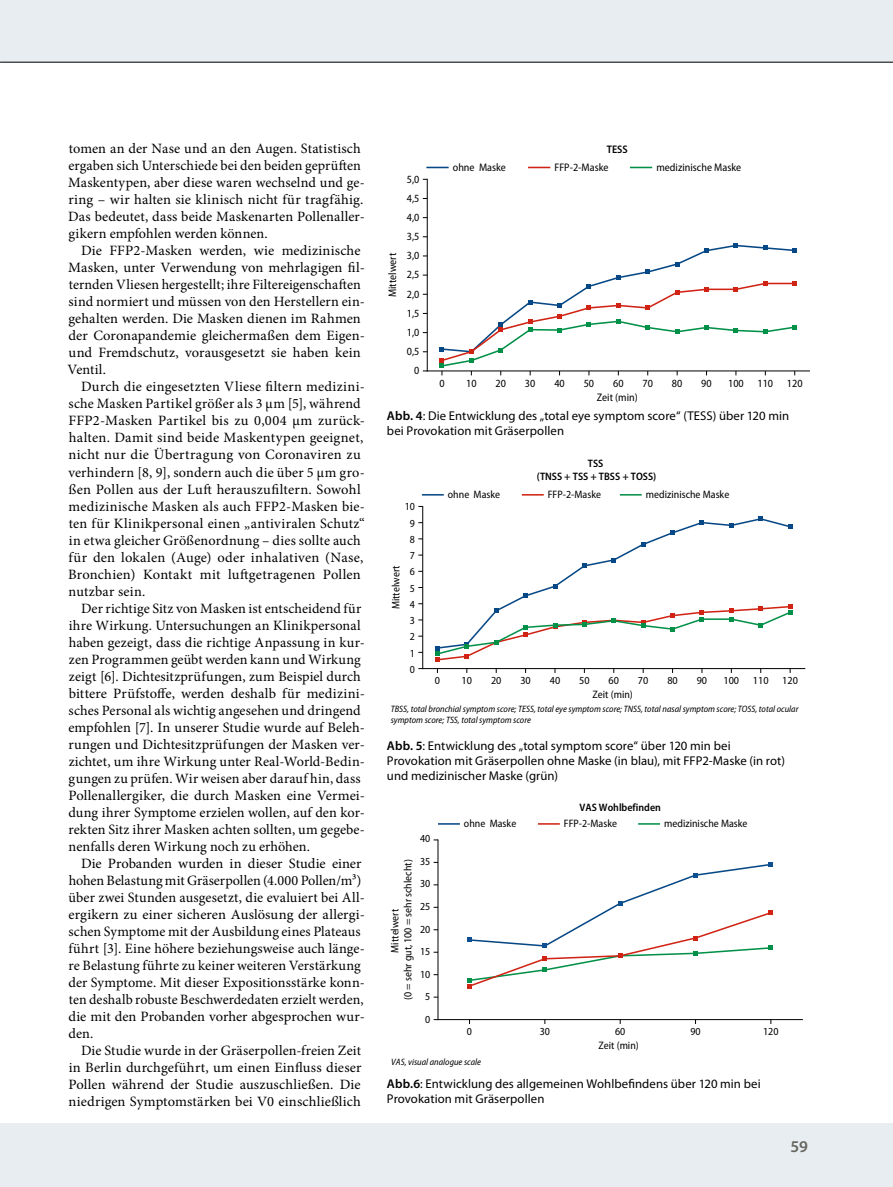
<style>
.page{position:relative;width:893px;height:1187px;background:#fff}
.page>*{position:absolute;margin:0;border:0;box-sizing:border-box;transform-origin:0 0}
.t1{font:600 16.5px "Myriad Pro";color:#676660}
.Para_Indent{font:14.25px/17px "Minion Pro";letter-spacing:.005em;color:#000}
.Image_Caption_x{font:12.75px/15px "Myriad Pro";letter-spacing:.005em;color:#000}
.t2{font:semi-condensed 10.95px/19.2px "Myriad Pro";color:#000;text-align:right}
.t3{font:600 semi-condensed 10.95px "Myriad Pro";color:#000}
.t4{font:semi-condensed 10.8px/16.2px "Myriad Pro";color:#000;text-align:center}
.t5{font:600 semi-condensed 10.8px/13px "Myriad Pro";color:#000;text-align:center}
.t6{font:italic semi-condensed 9.3px/10.8px "Myriad Pro";color:#000}
.s1{font-weight:600}
</style>
<div class="page">
<div style="left:0;top:1123px;width:893px;height:63px;background:#e7edf0"></div>
<div style="left:0;top:0;width:893px;height:62px;background:#e7edf0"></div>
<svg style="left:426px;top:167px;width:23px;height:1px"></svg>
<hr style="left:427px;top:179px;width:1px;height:192px;background:#000">
<hr style="left:427px;top:370px;width:382px;height:1px;background:#000">
<svg style="left:528px;top:167px;width:22px;height:1px"></svg>
<svg style="left:630px;top:167px;width:22px;height:1px"></svg>
<svg style="left:439px;top:243px;width:358px;height:132px"></svg>
<svg style="left:422px;top:494px;width:22px;height:1px"></svg>
<hr style="left:422px;top:506px;width:1px;height:162px;background:#000">
<hr style="left:423px;top:668px;width:382px;height:1px;background:#000">
<svg style="left:522px;top:494px;width:22px;height:1px"></svg>
<svg style="left:620px;top:494px;width:22px;height:1px"></svg>
<svg style="left:508px;top:518px;width:280px;height:86px"></svg>
<svg style="left:788px;top:524px;width:5px;height:5px"></svg>
<svg style="left:758px;top:516px;width:5px;height:5px"></svg>
<svg style="left:729px;top:523px;width:5px;height:5px"></svg>
<svg style="left:699px;top:520px;width:5px;height:5px"></svg>
<svg style="left:670px;top:530px;width:5px;height:5px"></svg>
<svg style="left:641px;top:542px;width:5px;height:5px"></svg>
<svg style="left:611px;top:557px;width:5px;height:5px"></svg>
<svg style="left:582px;top:563px;width:5px;height:5px"></svg>
<svg style="left:552px;top:583px;width:5px;height:5px"></svg>
<svg style="left:523px;top:593px;width:5px;height:5px"></svg>
<svg style="left:435px;top:604px;width:358px;height:58px"></svg>
<svg style="left:438px;top:823px;width:22px;height:1px"></svg>
<hr style="left:438px;top:839px;width:1px;height:180px;background:#000">
<hr style="left:438px;top:1019px;width:364px;height:1px;background:#000">
<svg style="left:538px;top:823px;width:22px;height:1px"></svg>
<svg style="left:638px;top:823px;width:22px;height:1px"></svg>
<svg style="left:467px;top:862px;width:306px;height:126px"></svg>
<hr style="left:0;top:62px;width:893px;height:1px;background:#000">
<p class="Para_Indent" style="left:68px;top:140px;width:298px">tomen an der Nase und an den Augen. Statistisch ergaben sich Unterschiede bei den beiden geprüften Maskentypen, aber diese waren wechselnd und ge&shy;ring – wir halten sie klinisch nicht für tragfähig.<br>Das bedeutet, dass beide Maskenarten Pollenaller&shy;gikern empfohlen werden können.</p>
<p class="Para_Indent" style="left:67px;top:242px;width:299px;text-indent:14px">Die FFP2-Masken werden, wie medizinische Masken, unter Verwendung von mehrlagigen fil&shy;ternden Vliesen hergestellt; ihre Filtereigenschaften sind normiert und müssen von den Herstellern ein&shy;gehalten werden. Die Masken dienen im Rahmen der Coronapandemie gleichermaßen dem Eigen&shy;und Fremdschutz, vorausgesetzt sie haben kein Ventil.</p>
<p class="Para_Indent" style="left:68px;top:378px;width:298px;text-indent:13px">Durch die eingesetzten Vliese filtern medizini&shy;sche Masken Partikel größer als 3 µm [5], während FFP2-Masken Partikel bis zu 0,004 µm zurück&shy;halten. Damit sind beide Maskentypen geeignet, nicht nur die Übertragung von Coronaviren zu verhindern [8, 9], sondern auch die über 5 µm gro&shy;ßen Pollen aus der Luft herauszufiltern. Sowohl medizinische Masken als auch FFP2-Masken bie&shy;ten für Klinikpersonal einen „antiviralen Schutz“ in etwa gleicher Größenordnung – dies sollte auch für den lokalen (Auge) oder inhalativen (Nase, Bronchien) Kontakt mit luftgetragenen Pollen nutzbar sein.</p>
<p class="Para_Indent" style="left:68px;top:599px;width:298px;text-indent:13px">Der richtige Sitz von Masken ist entscheidend für ihre Wirkung. Untersuchungen an Klinikpersonal haben gezeigt, dass die richtige Anpassung in kur&shy;zen Programmen geübt werden kann und Wirkung zeigt [6]. Dichtesitzprüfungen, zum Beispiel durch bittere Prüfstoffe, werden deshalb für medizini&shy;sches Personal als wichtig angesehen und dringend empfohlen [7]. In unserer Studie wurde auf Beleh&shy;rungen und Dichtesitzprüfungen der Masken ver&shy;zichtet, um ihre Wirkung unter Real-World-Bedin&shy;gungen zu prüfen. Wir weisen aber darauf hin, dass Pollenallergiker, die durch Masken eine Vermei&shy;dung ihrer Symptome erzielen wollen, auf den kor&shy;rekten Sitz ihrer Masken achten sollten, um gegebe&shy;nenfalls deren Wirkung noch zu erhöhen.</p>
<p class="Para_Indent" style="left:68px;top:854px;width:298px;text-indent:13px">Die Probanden wurden in dieser Studie einer hohen Belastung mit Gräserpollen (4.000 Pollen/m³) über zwei Stunden ausgesetzt, die evaluiert bei All&shy;ergikern zu einer sicheren Auslösung der allergi&shy;schen Symptome mit der Ausbildung eines Plateaus führt [3]. Eine höhere beziehungsweise auch länge&shy;re Belastung führte zu keiner weiteren Verstärkung der Symptome. Mit dieser Expositionsstärke konn&shy;ten deshalb robuste Beschwerdedaten erzielt werden, die mit den Probanden vorher abgesprochen wur&shy;den.</p>
<p class="Para_Indent" style="left:68px;top:1042px;width:294px;text-align:justify;text-indent:13px">Die Studie wurde in der Gräserpollen-freien Zeit in Berlin durchgeführt, um einen Einfluss dieser Pollen während der Studie auszuschließen. Die niedrigen Symptomstärken bei V0 einschließlich</p>
<p class="t3" style="left:607px;top:143px;width:22px">TESS</p>
<p class="t2" style="left:383px;top:297px;width:46px;rotate:-90deg">Mittelwert</p>
<p class="t2" style="left:407px;top:169px;width:14px">5,0<br>4,5<br>4,0<br>3,5<br>3,0<br>2,5<br>2,0<br>1,5<br>1,0<br>0,5<br>0</p>
<p class="t2" style="left:453px;top:158px;width:55px">ohne Maske</p>
<p class="t2" style="left:554px;top:158px;width:56px">FFP-2-Maske</p>
<p class="t2" style="left:656px;top:158px;width:86px">medizinische Maske</p>
<p class="t2" style="left:439px;top:373px;width:7px">0</p>
<p class="t2" style="left:466px;top:373px;width:12px">10</p>
<p class="t2" style="left:495px;top:373px;width:12px">20</p>
<p class="t2" style="left:525px;top:373px;width:12px">30</p>
<p class="t2" style="left:554px;top:373px;width:12px">40</p>
<p class="t2" style="left:584px;top:373px;width:12px">50</p>
<p class="t2" style="left:613px;top:373px;width:12px">60</p>
<p class="t2" style="left:642px;top:373px;width:12px">70</p>
<p class="t2" style="left:672px;top:373px;width:12px">80</p>
<p class="t2" style="left:701px;top:373px;width:12px">90</p>
<p class="t2" style="left:728px;top:373px;width:76px">100 110 120</p>
<p class="t2" style="left:597px;top:388px;width:42px">Zeit (min)</p>
<p class="Image_Caption_x" style="left:387px;top:408px;width:404px"><span class="s1">Abb. 4</span>: Die Entwicklung des „total eye symptom score“ (TESS) über 120 min bei Provokation mit Gräserpollen</p>
<p class="t5" style="left:537px;top:457px;width:121px">TSS<br>(TNSS + TSS + TBSS + TOSS)</p>
<p class="t4" style="left:405px;top:499px;width:12px">10<br>9<br>8<br>7<br>6<br>5<br>4<br>3<br>2<br>1<br>0</p>
<p class="t4" style="left:388px;top:609px;width:45px;rotate:-90deg">Mittelwert</p>
<p class="t4" style="left:448px;top:487px;width:54px">ohne Maske</p>
<p class="t4" style="left:548px;top:487px;width:55px">FFP-2-Maske</p>
<p class="t4" style="left:646px;top:487px;width:85px">medizinische Maske</p>
<p class="t4" style="left:435px;top:672px;width:7px">0</p>
<p class="t4" style="left:462px;top:672px;width:12px">10</p>
<p class="t4" style="left:491px;top:672px;width:12px">20</p>
<p class="t4" style="left:520px;top:672px;width:12px">30</p>
<p class="t4" style="left:550px;top:672px;width:12px">40</p>
<p class="t4" style="left:579px;top:672px;width:12px">50</p>
<p class="t4" style="left:609px;top:672px;width:12px">60</p>
<p class="t4" style="left:638px;top:672px;width:12px">70</p>
<p class="t4" style="left:667px;top:672px;width:12px">80</p>
<p class="t4" style="left:697px;top:672px;width:12px">90</p>
<p class="t4" style="left:723px;top:672px;width:17px">100</p>
<p class="t4" style="left:753px;top:672px;width:17px">110</p>
<p class="t4" style="left:782px;top:672px;width:17px">120</p>
<p class="t4" style="left:593px;top:686px;width:42px">Zeit (min)</p>
<p class="t6" style="left:391px;top:704px;width:409px">TBSS, total bronchial symptom score; TESS, total eye symptom score; TNSS, total nasal symptom score; TOSS, total ocular symptom score; TSS, total symptom score</p>
<p class="Image_Caption_x" style="left:387px;top:737px;width:399px"><span class="s1">Abb. 5</span>: Entwicklung des „total symptom score“ über 120 min bei<br>Provokation mit Gräserpollen ohne Maske (in blau), mit FFP2-Maske (in rot) und medizinischer Maske (grün)</p>
<p class="t4" style="left:464px;top:815px;width:54px">ohne Maske</p>
<p class="t4" style="left:664px;top:815px;width:85px">medizinische Maske</p>
<p class="t4" style="left:420px;top:827px;width:12px;line-height:22.5px">40<br>35<br>30<br>25<br>20<br>15<br>10<br>5<br>0</p>
<p class="t4" style="left:467px;top:1023px;width:7px">0</p>
<p class="t4" style="left:540px;top:1023px;width:12px">30</p>
<p class="t4" style="left:615px;top:1023px;width:12px">60</p>
<p class="t4" style="left:690px;top:1023px;width:12px">90</p>
<p class="t4" style="left:763px;top:1023px;width:17px">120</p>
<p class="t4" style="left:598px;top:1037px;width:42px">Zeit (min)</p>
<p class="t5" style="left:579px;top:800px;width:83px">VAS Wohlbefinden</p>
<p class="t4" style="left:564px;top:815px;width:55px">FFP-2-Maske</p>
<p class="t4" style="left:389px;top:1000px;width:142px;line-height:13px;rotate:-90deg">Mittelwert<br>(0 = sehr gut, 100 = sehr schlecht)</p>
<p class="t6" style="left:391px;top:1056px;width:91px">VAS, visual analogue scale</p>
<p class="Image_Caption_x" style="left:387px;top:1075px;width:375px"><span class="s1">Abb.6</span>: Entwicklung des allgemeinen Wohlbefindens über 120 min bei<br>Provokation mit Gräserpollen</p>
<p class="t1" style="left:791px;top:1135px;width:19px">59</p>
</div>
